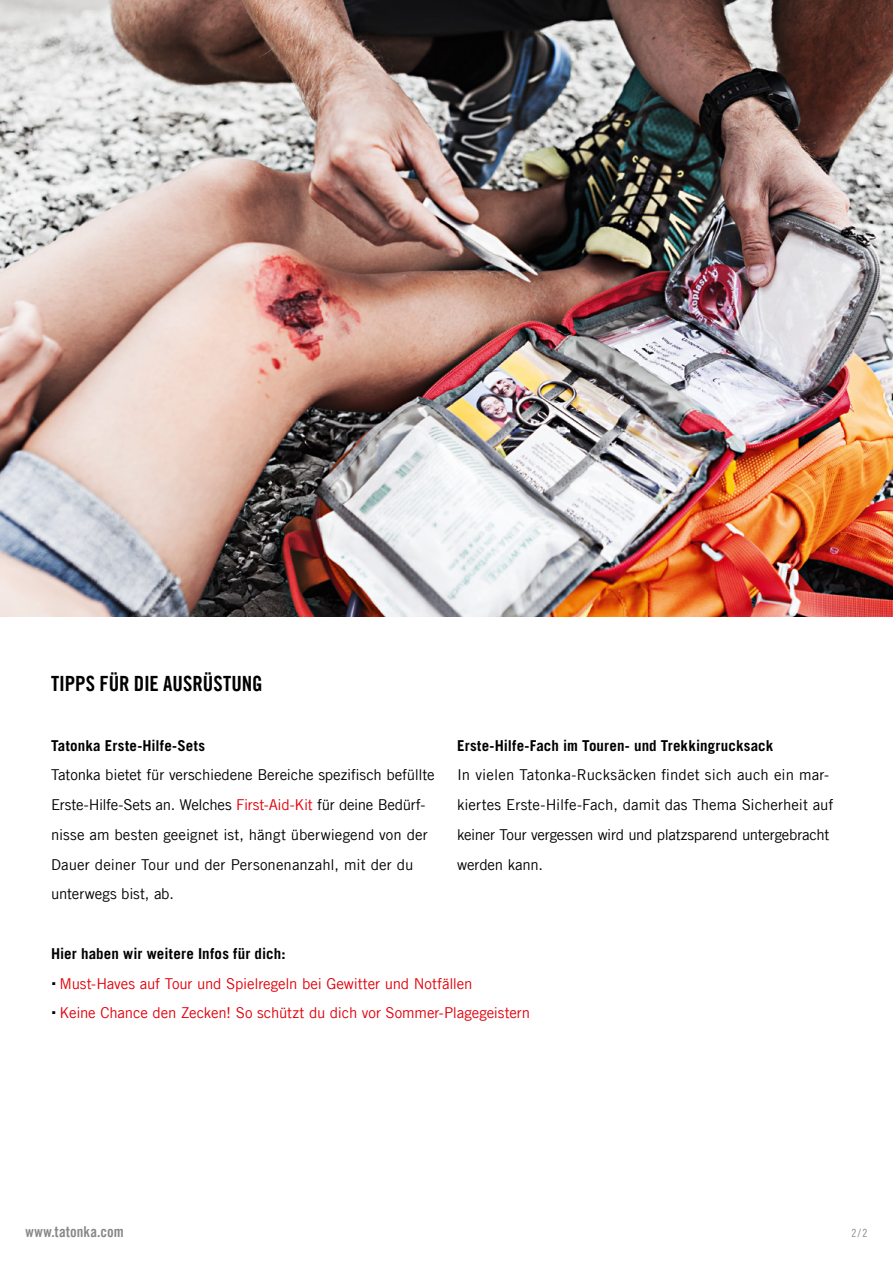
<style>
.page{position:relative;width:893px;height:1263px;background:#fff}
.page>*{position:absolute;margin:0;border:0;box-sizing:border-box;transform-origin:0 0}
.t1{font:21px "Trade Gothic LT Com Bd Cn 20";color:#000}
.t2{font:15px/29.7px "Trade Gothic LT Com";letter-spacing:-.005em;color:#000}
.t3{font:15px/29.7px "Trade Gothic LT Com";letter-spacing:-.01em;color:#e3000b}
.t4{font:700 15px "Trade Gothic LT Com";letter-spacing:.01em;color:#000}
.t5{font:15px "Trade Gothic LT Com Bd Cn 20";letter-spacing:.01em;color:#868786}
.t6{font:11.25px "Trade Gothic LT Com Cn 18";color:#868786}
.s1{color:#e3000b}
</style>
<div class="page">
<img style="left:0;top:0;width:893px;height:617px">
<h1 class="t1" style="left:51px;top:671px;width:213px">TIPPS FÜR DIE AUSRÜSTUNG</h1>
<p class="t4" style="left:51px;top:736px;width:156px">Tatonka Erste-Hilfe-Sets</p>
<p class="t2" style="left:51px;top:760px;width:385px">Tatonka bietet für verschiedene Bereiche spezifisch befüllte Erste-Hilfe-Sets an. Welches <span class="s1">First-Aid-Kit</span> für deine Bedürf&shy;nisse am besten geeignet ist, hängt überwiegend von der Dauer deiner Tour und der Personenanzahl, mit der du unterwegs bist, ab.</p>
<p class="t4" style="left:457px;top:736px;width:318px">Erste-Hilfe-Fach im Touren- und Trekkingrucksack</p>
<p class="t2" style="left:457px;top:760px;width:378px">In vielen Tatonka-Rucksäcken findet sich auch ein mar&shy;kiertes Erste-Hilfe-Fach, damit das Thema Sicherheit auf keiner Tour vergessen wird und platzsparend untergebracht werden kann.</p>
<p class="t4" style="left:51px;top:944px;width:236px">Hier haben wir weitere Infos für dich:</p>
<p class="t3" style="left:60px;top:968px;width:472px">Must-Haves auf Tour und Spielregeln bei Gewitter und Notfällen<br>Keine Chance den Zecken! So schützt du dich vor Sommer-Plagegeistern</p>
<p class="t5" style="left:26px;top:1223px;width:100px">www.tatonka.com</p>
<p class="t6" style="left:851px;top:1227px;width:17px">2/2</p>
</div>
